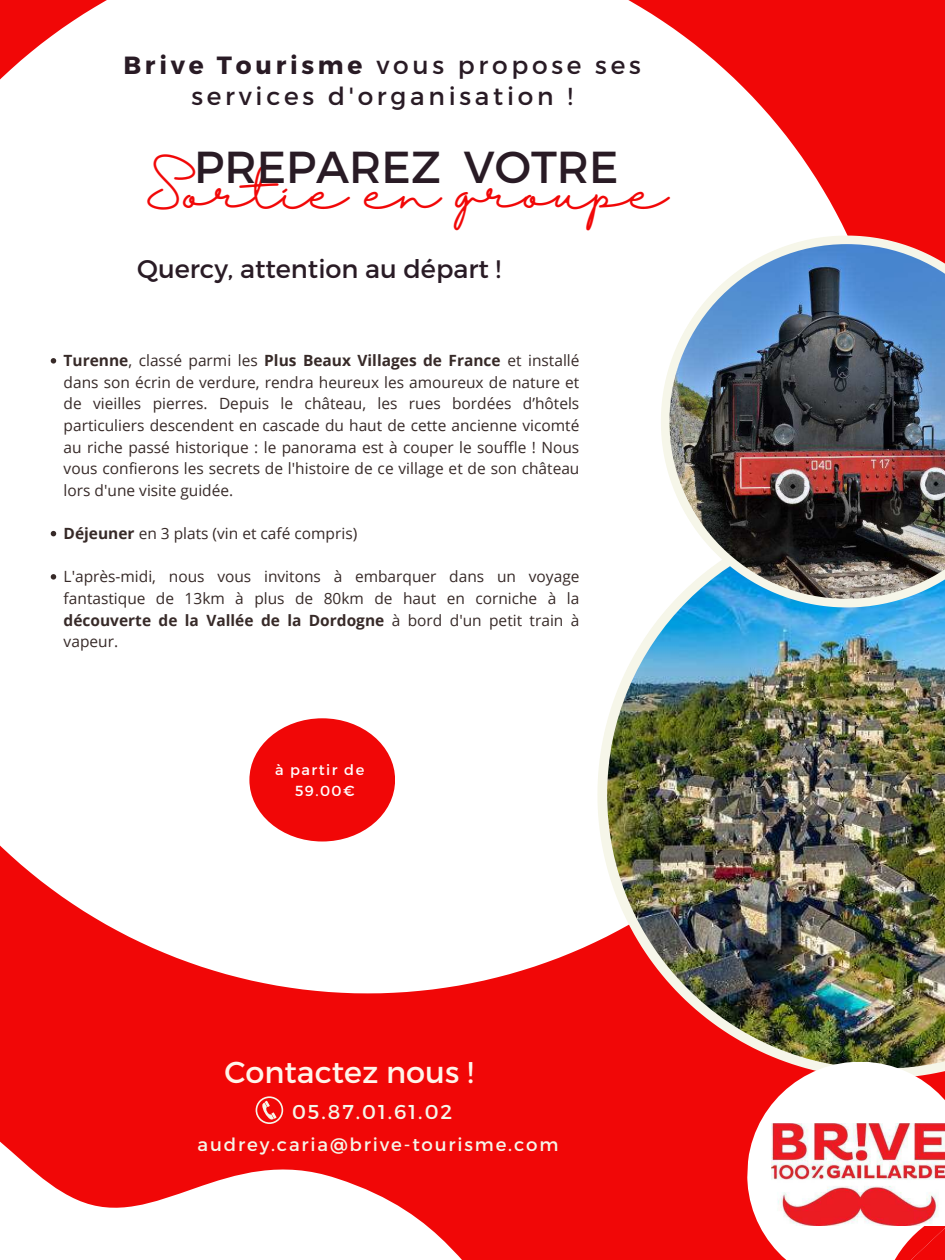
<style>
.page{position:relative;width:945px;height:1260px;background:#f10707}
.page>*{position:absolute;margin:0;border:0;box-sizing:border-box;transform-origin:0 0}
.t1{font:45.9px "Halimun";color:#f10707}
.t2{font:44.77px "Montserrat";color:#291b25}
.t3{font:30.38px "Montserrat";color:#fff4ea}
.t4{font:25.65px "Montserrat";color:#291b25}
.t5{font:24.97px/31.3px "Montserrat";letter-spacing:.15em;color:#291b25;text-align:center}
.t6{font:20.03px "Montserrat";letter-spacing:.1em;color:#f6f6e9}
.t7{font:18.22px "Montserrat";letter-spacing:.1em;color:#f6f6e9}
.t8{font:15.53px/21.6px "Open Sans";color:#372a28;text-align:justify}
.t9{font:14.62px/20.2px "Montserrat";letter-spacing:.1em;color:#fff}
.s1{font-weight:700}
</style>
<div class="page">
<div style="left:0;top:0;width:757px;height:993px;background:#fff"></div>
<svg style="left:597px;top:511px;width:64px;height:482px;background:#fce4e2"></svg>
<img style="left:607px;top:521px;width:338px;height:539px">
<svg style="left:661px;top:236px;width:284px;height:371px;background:#c8e5f3"></svg>
<svg style="left:757px;top:101px;width:188px;height:143px"></svg>
<img style="left:669px;top:244px;width:276px;height:355px">
<svg style="left:0;top:1047px;width:744px;height:213px"></svg>
<svg style="left:747px;top:1060px;width:198px;height:200px"></svg>
<img style="left:771px;top:1124px;width:174px;height:101px">
<svg style="left:256px;top:1096px;width:27px;height:28px"></svg>
<svg style="left:51px;top:358px;width:5px;height:6px"></svg>
<svg style="left:51px;top:531px;width:5px;height:5px"></svg>
<svg style="left:51px;top:574px;width:5px;height:6px"></svg>
<div style="left:249px;top:718px;width:146px;height:124px;background:#f10707;border-radius:50%"></div>
<h3 class="t5" style="left:123px;top:50px;width:519px"><span class="s1">Brive Tourisme</span> vous propose ses services d'organisation !</h3>
<h2 class="t2" style="left:194px;top:139px;width:426px">PREPAREZ VOTRE</h2>
<h1 class="t1" style="left:145px;top:166px;width:524px">Sortie en groupe</h1>
<h3 class="t4" style="left:137px;top:253px;width:365px">Quercy, attention au départ !</h3>
<p class="t8" style="left:64px;top:349px;width:517px"><span class="s1">Turenne</span>, classé parmi les <span class="s1">Plus Beaux Villages de France</span> et installé dans son écrin de verdure, rendra heureux les amoureux de nature et de vieilles pierres. Depuis le château, les rues bordées d’hôtels particuliers descendent en cascade du haut de cette ancienne vicomté au riche passé historique : le panorama est à couper le souffle ! Nous vous confierons les secrets de l'histoire de ce village et de son château lors d'une visite guidée.</p>
<p class="t8" style="left:64px;top:522px;width:295px"><span class="s1">Déjeuner</span> en 3 plats (vin et café compris)</p>
<p class="t8" style="left:64px;top:565px;width:517px">L'après-midi, nous vous invitons à embarquer dans un voyage fantastique de 13km à plus de 80km de haut en corniche à la <span class="s1">découverte de la Vallée de la Dordogne</span> à bord d'un petit train à vapeur.</p>
<p class="t9" style="left:295px;top:760px;width:71px;text-indent:-20px">à partir de<br>59.00€</p>
<h3 class="t3" style="left:224px;top:1054px;width:251px">Contactez nous !</h3>
<p class="t6" style="left:292px;top:1099px;width:162px">05.87.01.61.02</p>
<p class="t7" style="left:198px;top:1133px;width:362px">audrey.caria@brive-tourisme.com</p>
</div>
